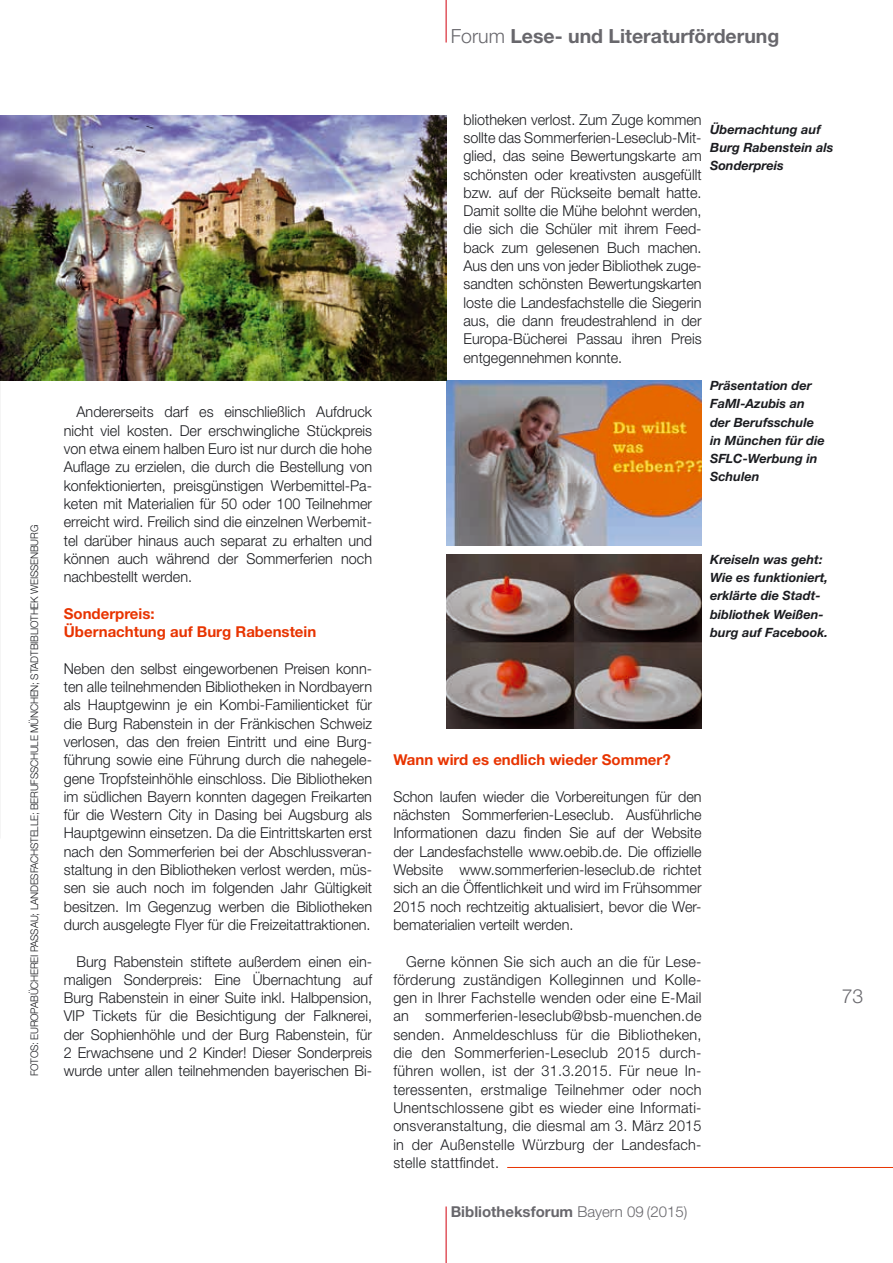
<style>
.page{position:relative;width:893px;height:1263px;background:#fff}
.page>*{position:absolute;margin:0;border:0;box-sizing:border-box;transform-origin:0 0}
.t1{font:700 19.5px "Helvetica Neue";color:#68676c}
.t2{font:300 19.5px "Helvetica Neue";color:#68676c}
.t3{font:300 15px/18.3px "Helvetica Neue";color:#1b1c20;text-align:justify;scale:.96 1}
.t4{font:700 15px/18.3px "Helvetica Neue";color:#e83400}
.t5{font:700 15px "Helvetica Neue";color:#68676c}
.t6{font:italic 700 12.75px/18.3px "Helvetica Neue";color:#1b1c20}
.t7{font:300 10.5px "Helvetica Neue";letter-spacing:-.02em;color:#1b1c20;scale:.96 1}
.s1{font-weight:300}
</style>
<div class="page">
<hr style="left:507px;top:1167px;width:386px;height:1px;background:#e83400">
<img style="left:446px;top:381px;width:256px;height:164px">
<img style="left:446px;top:555px;width:256px;height:173px">
<img style="left:0;top:115px;width:446px;height:266px">
<hr style="left:446px;top:0;width:1px;height:43px;background:#d1010e">
<hr style="left:446px;top:1206px;width:1px;height:57px;background:#d1010e">
<h1 class="t1" style="left:451px;top:24px;width:330px"><span class="s1">Forum</span> Lese- und Literaturförderung</h1>
<p class="t7" style="left:28px;top:1076px;width:576px;rotate:-90deg">FOTOS: EUROPABÜCHEREI PASSAU; LANDESFACHSTELLE; BERUFSSCHULE MÜNCHEN; STADTBIBLIOTHEK WEISSENBURG</p>
<p class="t3" style="left:64px;top:403px;width:323px;text-indent:13px">Andererseits darf es einschließlich Aufdruck nicht viel kosten. Der erschwingliche Stückpreis von etwa einem halben Euro ist nur durch die hohe Auflage zu erzielen, die durch die Bestellung von konfektionierten, preisgünstigen Werbemittel-Pa&shy;keten mit Materialien für 50 oder 100 Teilnehmer erreicht wird. Freilich sind die einzelnen Werbemit&shy;tel darüber hinaus auch separat zu erhalten und können auch während der Sommerferien noch nachbestellt werden.</p>
<p class="t4" style="left:64px;top:604px;width:254px">Sonderpreis:<br>Übernachtung auf Burg Rabenstein</p>
<p class="t3" style="left:64px;top:659px;width:323px">Neben den selbst eingeworbenen Preisen konn&shy;ten alle teilnehmenden Bibliotheken in Nordbayern als Hauptgewinn je ein Kombi-Familienticket für die Burg Rabenstein in der Fränkischen Schweiz verlosen, das den freien Eintritt und eine Burg&shy;führung sowie eine Führung durch die nahegele&shy;gene Tropfsteinhöhle einschloss. Die Bibliotheken im südlichen Bayern konnten dagegen Freikarten für die Western City in Dasing bei Augsburg als Hauptgewinn einsetzen. Da die Eintrittskarten erst nach den Sommerferien bei der Abschlussveran&shy;staltung in den Bibliotheken verlost werden, müs&shy;sen sie auch noch im folgenden Jahr Gültigkeit besitzen. Im Gegenzug werben die Bibliotheken durch ausgelegte Flyer für die Freizeitattraktionen.</p>
<p class="t3" style="left:64px;top:952px;width:323px;text-indent:13px">Burg Rabenstein stiftete außerdem einen ein&shy;maligen Sonderpreis: Eine Übernachtung auf Burg Rabenstein in einer Suite inkl. Halbpension, VIP Tickets für die Besichtigung der Falknerei, der Sophienhöhle und der Burg Rabenstein, für 2 Erwachsene und 2 Kinder! Dieser Sonderpreis wurde unter allen teilnehmenden bayerischen Bi-</p>
<p class="t3" style="left:463px;top:110px;width:250px">bliotheken verlost. Zum Zuge kommen sollte das Sommerferien-Leseclub-Mit&shy;glied, das seine Bewertungskarte am schönsten oder kreativsten ausgefüllt bzw. auf der Rückseite bemalt hatte.<br>Damit sollte die Mühe belohnt werden, die sich die Schüler mit ihrem Feed&shy;back zum gelesenen Buch machen.<br>Aus den uns von jeder Bibliothek zuge&shy;sandten schönsten Bewertungskarten loste die Landesfachstelle die Siegerin aus, die dann freudestrahlend in der Europa-Bücherei Passau ihren Preis entgegennehmen konnte.</p>
<p class="t6" style="left:710px;top:120px;width:125px">Übernachtung auf<br>Burg Rabenstein als<br>Sonderpreis</p>
<p class="t6" style="left:710px;top:376px;width:116px">Präsentation der<br>FaMI-Azubis an der Berufsschule in München für die<br>SFLC-Werbung in<br>Schulen</p>
<p class="t6" style="left:710px;top:550px;width:119px">Kreiseln was geht:<br>Wie es funktioniert, erklärte die Stadt&shy;bibliothek Weißen&shy;burg auf Facebook.</p>
<p class="t4" style="left:393px;top:750px;width:279px">Wann wird es endlich wieder Sommer?</p>
<p class="t3" style="left:393px;top:787px;width:323px">Schon laufen wieder die Vorbereitungen für den nächsten Sommerferien-Leseclub. Ausführliche Informationen dazu finden Sie auf der Website der Landesfachstelle www.oebib.de. Die offizielle Website www.sommerferien-leseclub.de richtet sich an die Öffentlichkeit und wird im Frühsommer 2015 noch rechtzeitig aktualisiert, bevor die Wer&shy;bematerialien verteilt werden.</p>
<p class="t3" style="left:393px;top:952px;width:323px;text-indent:13px">Gerne können Sie sich auch an die für Lese&shy;förderung zuständigen Kolleginnen und Kolle&shy;gen in Ihrer Fachstelle wenden oder eine E-Mail an sommerferien-leseclub@bsb-muenchen.de senden. Anmeldeschluss für die Bibliotheken, die den Sommerferien-Leseclub 2015 durch&shy;führen wollen, ist der 31.3.2015. Für neue In&shy;teressenten, erstmalige Teilnehmer oder noch Unentschlossene gibt es wieder eine Informati&shy;onsveranstaltung, die diesmal am 3. März 2015 in der Außenstelle Würzburg der Landesfach&shy;stelle stattfindet.</p>
<p class="t5" style="left:451px;top:1202px;width:238px">Bibliotheksforum <span class="s1">Bayern 09 (2015)</span></p>
<h1 class="t2" style="left:842px;top:984px;width:23px">73</h1>
</div>
